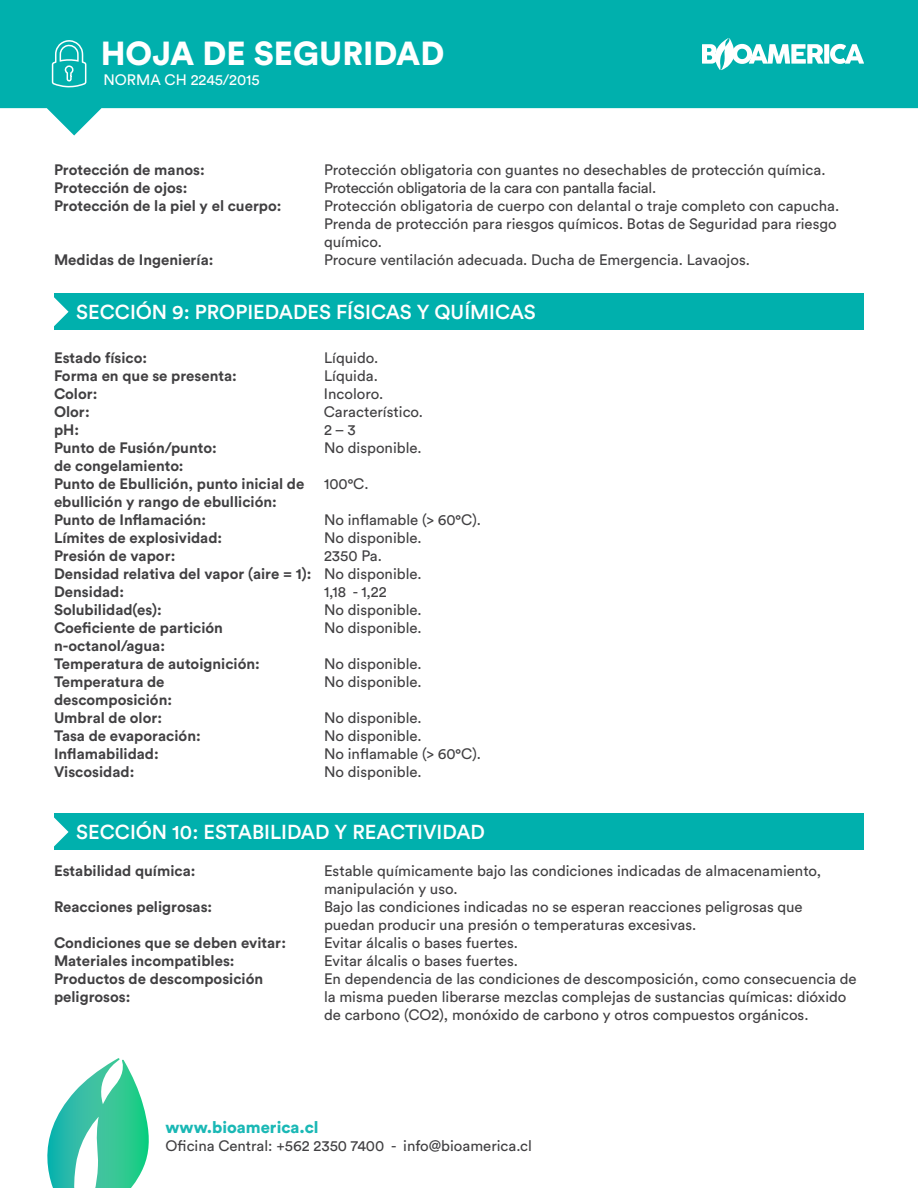
<style>
.page{position:relative;width:918px;height:1188px;background:#fff}
.page>*{position:absolute;margin:0;border:0;box-sizing:border-box;transform-origin:0 0}
.t1{font:900 33px "Circular Std";color:#fff}
.t2{font:500 20.1px "Circular Std";color:#fff}
.t3{font:900 16.5px "Circular Std";color:#1ab8b5}
.t4{font:15px/18px "Circular Std";color:#414042}
.t5{font:700 15px/18px "Circular Std";color:#414042}
.t6{font:15px "Circular Std";letter-spacing:-.02em;color:#414042}
.t7{font:15px "Circular Std";color:#fff}
.s1{font-weight:400}
</style>
<div class="page">
<svg style="left:47px;top:1058px;width:102px;height:130px"></svg>
<svg style="left:0;top:0;width:918px;height:136px;fill:#00b0ad"></svg>
<svg style="left:702px;top:38px;width:162px;height:32px"></svg>
<svg style="left:51px;top:39px;width:36px;height:49px;background:#32bfbd"></svg>
<div style="left:54px;top:293px;width:810px;height:37px;background:#00b0ad"></div>
<svg style="left:54px;top:297px;width:15px;height:29px"></svg>
<div style="left:54px;top:814px;width:810px;height:36px;background:#00b0ad"></div>
<svg style="left:54px;top:813px;width:15px;height:34px"></svg>
<h1 class="t1" style="left:101px;top:31px;width:345px">HOJA DE SEGURIDAD</h1>
<p class="t7" style="left:104px;top:70px;width:158px">NORMA CH 2245/2015</p>
<p class="t5" style="left:54px;top:160px;width:152px">Protección de manos:</p>
<p class="t4" style="left:324px;top:160px;width:503px">Protección obligatoria con guantes no desechables de protección química.</p>
<p class="t5" style="left:54px;top:178px;width:135px">Protección de ojos:</p>
<p class="t6" style="left:324px;top:178px;width:334px">Protección obligatoria de la cara con pantalla facial.</p>
<p class="t5" style="left:54px;top:196px;width:229px">Protección de la piel y el cuerpo:</p>
<p class="t4" style="left:324px;top:196px;width:517px">Protección obligatoria de cuerpo con delantal o traje completo con capucha.<br>Prenda de protección para riesgos químicos. Botas de Seguridad para riesgo químico.</p>
<p class="t5" style="left:54px;top:250px;width:161px">Medidas de Ingeniería:</p>
<p class="t4" style="left:324px;top:250px;width:428px">Procure ventilación adecuada. Ducha de Emergencia. Lavaojos.</p>
<h2 class="t2" style="left:76px;top:300px;width:461px">SECCIÓN 9: PROPIEDADES FÍSICAS Y QUÍMICAS</h2>
<p class="t5" style="left:54px;top:348px;width:95px">Estado físico:</p>
<p class="t4" style="left:324px;top:348px;width:56px">Líquido.</p>
<p class="t5" style="left:54px;top:366px;width:184px">Forma en que se presenta:</p>
<p class="t4" style="left:324px;top:366px;width:55px">Líquida.</p>
<p class="t5" style="left:54px;top:384px;width:45px">Color:</p>
<p class="t4" style="left:324px;top:384px;width:61px">Incoloro.</p>
<p class="t5" style="left:54px;top:402px;width:37px">Olor:</p>
<p class="t4" style="left:324px;top:402px;width:101px">Característico.</p>
<p class="t5" style="left:54px;top:420px;width:27px">pH:</p>
<p class="t4" style="left:324px;top:420px;width:33px">2 – 3</p>
<p class="t5" style="left:54px;top:438px;width:164px">Punto de Fusión/punto:</p>
<p class="t4" style="left:324px;top:438px;width:99px">No disponible.</p>
<p class="t5" style="left:54px;top:456px;width:252px">de congelamiento:<br>Punto de Ebullición, punto inicial de</p>
<p class="t4" style="left:324px;top:474px;width:46px">100°C.</p>
<p class="t5" style="left:54px;top:492px;width:224px">ebullición y rango de ebullición:<br>Punto de Inflamación:</p>
<p class="t4" style="left:324px;top:510px;width:159px">No inflamable (&gt; 60°C).</p>
<p class="t5" style="left:54px;top:528px;width:170px">Límites de explosividad:</p>
<p class="t4" style="left:324px;top:528px;width:99px">No disponible.</p>
<p class="t5" style="left:54px;top:546px;width:123px">Presión de vapor:</p>
<p class="t5" style="left:54px;top:546px;width:369px;text-indent:270px"><span class="s1">2350 Pa.<br></span>Densidad relativa del vapor (aire = 1): <span class="s1">No disponible.<br></span>Densidad:</p>
<p class="t4" style="left:324px;top:582px;width:64px">1,18 - 1,22</p>
<p class="t5" style="left:54px;top:600px;width:109px">Solubilidad(es):</p>
<p class="t4" style="left:324px;top:600px;width:99px">No disponible.</p>
<p class="t5" style="left:54px;top:618px;width:171px">Coeficiente de partición</p>
<p class="t4" style="left:324px;top:618px;width:99px">No disponible.</p>
<p class="t5" style="left:54px;top:636px;width:207px">n-octanol/agua:<br>Temperatura de autoignición:</p>
<p class="t4" style="left:324px;top:654px;width:99px">No disponible.</p>
<p class="t5" style="left:54px;top:672px;width:112px">Temperatura de</p>
<p class="t4" style="left:324px;top:672px;width:99px">No disponible.</p>
<p class="t5" style="left:54px;top:690px;width:120px">descomposición:<br>Umbral de olor:</p>
<p class="t4" style="left:324px;top:708px;width:99px">No disponible.</p>
<p class="t5" style="left:54px;top:726px;width:148px">Tasa de evaporación:</p>
<p class="t4" style="left:324px;top:726px;width:99px">No disponible.</p>
<p class="t5" style="left:54px;top:744px;width:106px">Inflamabilidad:</p>
<p class="t4" style="left:324px;top:744px;width:159px">No inflamable (&gt; 60°C).</p>
<p class="t5" style="left:54px;top:762px;width:82px">Viscosidad:</p>
<p class="t4" style="left:324px;top:762px;width:99px">No disponible.</p>
<h2 class="t2" style="left:76px;top:820px;width:410px">SECCIÓN 10: ESTABILIDAD Y REACTIVIDAD</h2>
<p class="t5" style="left:54px;top:862px;width:143px">Estabilidad química:</p>
<p class="t4" style="left:324px;top:862px;width:499px">Estable químicamente bajo las condiciones indicadas de almacenamiento, manipulación y uso.</p>
<p class="t5" style="left:54px;top:898px;width:160px">Reacciones peligrosas:</p>
<p class="t4" style="left:324px;top:898px;width:480px">Bajo las condiciones indicadas no se esperan reacciones peligrosas que puedan producir una presión o temperaturas excesivas.</p>
<p class="t5" style="left:54px;top:934px;width:234px">Condiciones que se deben evitar:</p>
<p class="t4" style="left:324px;top:934px;width:196px">Evitar álcalis o bases fuertes.</p>
<p class="t5" style="left:54px;top:952px;width:182px">Materiales incompatibles:</p>
<p class="t4" style="left:324px;top:952px;width:196px">Evitar álcalis o bases fuertes.</p>
<p class="t5" style="left:54px;top:970px;width:211px">Productos de descomposición</p>
<p class="t4" style="left:324px;top:970px;width:534px">En dependencia de las condiciones de descomposición, como consecuencia de</p>
<p class="t5" style="left:54px;top:988px;width:78px">peligrosos:</p>
<p class="t4" style="left:324px;top:988px;width:524px">la misma pueden liberarse mezclas complejas de sustancias químicas: dióxido de carbono (CO2), monóxido de carbono y otros compuestos orgánicos.</p>
<p class="t3" style="left:166px;top:1117px;width:155px">www.bioamerica.cl</p>
<p class="t4" style="left:166px;top:1137px;width:368px">Oficina Central: +562 2350 7400 - info@bioamerica.cl</p>
</div>
